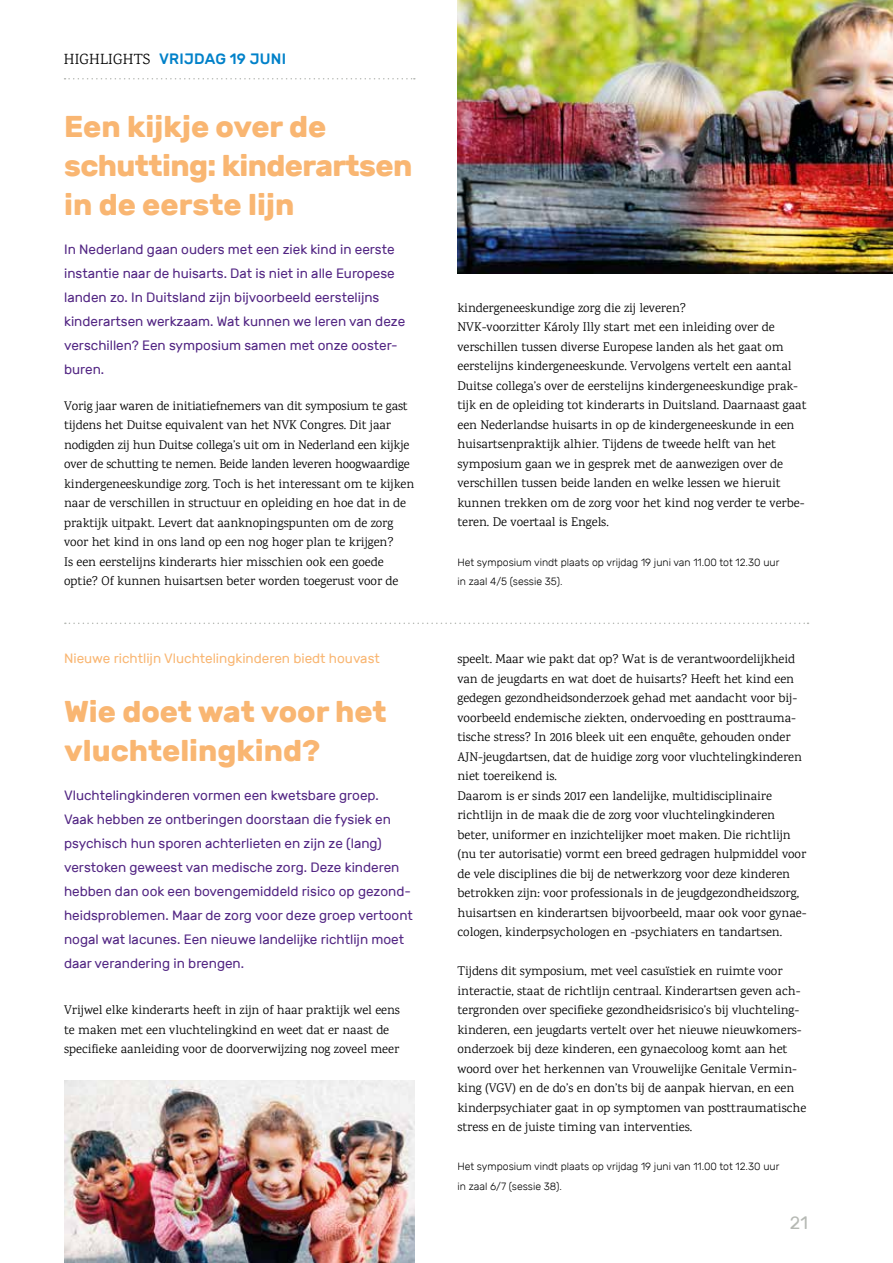
<style>
.page{position:relative;width:893px;height:1263px;background:#fff}
.page>*{position:absolute;margin:0;border:0;box-sizing:border-box;transform-origin:0 0}
.t1{font:700 30px/39px "Rubik";letter-spacing:-.02em;color:#f9b672}
.t2{font:700 30px/39px "Rubik";color:#f9b672}
.t3{font:18px "Rubik";color:#b6b9b4}
.t4{font:500 15px "Rubik";letter-spacing:.015em;color:#0081c9}
.t5{font:13.5px/24px "Rubik";color:#522583}
.t6{font:13.5px "Rubik";color:#f9b672}
.t7{font:12.75px/19.5px "Karma";color:#000}
.t8{font:300 10.5px/19.5px "Rubik";color:#000}
.s1{font-family:"Karma";font-weight:400;color:#000}
</style>
<div class="page">
<svg style="left:65px;top:78px;width:350px;height:2px"></svg>
<svg style="left:65px;top:623px;width:743px;height:1px"></svg>
<img style="left:457px;top:0;width:436px;height:273px">
<img style="left:64px;top:1080px;width:351px;height:183px">
<p class="t4" style="left:64px;top:50px;width:224px"><span class="s1">HIGHLIGHTS</span> VRIJDAG 19 JUNI</p>
<h1 class="t1" style="left:64px;top:107px;width:350px">Een kijkje over de schutting: kinderartsen in de eerste lijn</h1>
<p class="t5" style="left:64px;top:237px;width:343px">In Nederland gaan ouders met een ziek kind in eerste instantie naar de huisarts. Dat is niet in alle Europese landen zo. In Duitsland zijn bijvoorbeeld eerstelijns kinderartsen werkzaam. Wat kunnen we leren van deze verschillen? Een symposium samen met onze ooster&shy;buren.</p>
<p class="t7" style="left:64px;top:395px;width:352px">Vorig jaar waren de initiatiefnemers van dit symposium te gast tijdens het Duitse equivalent van het NVK Congres. Dit jaar nodigden zij hun Duitse collega’s uit om in Nederland een kijkje over de schutting te nemen. Beide landen leveren hoogwaardige kindergeneeskundige zorg. Toch is het interessant om te kijken naar de verschillen in structuur en opleiding en hoe dat in de praktijk uitpakt. Levert dat aanknopingspunten om de zorg voor het kind in ons land op een nog hoger plan te krijgen?<br>Is een eerstelijns kinderarts hier misschien ook een goede optie? Of kunnen huisartsen beter worden toegerust voor de</p>
<p class="t6" style="left:64px;top:651px;width:317px">Nieuwe richtlijn Vluchtelingkinderen biedt houvast</p>
<h1 class="t2" style="left:64px;top:692px;width:324px">Wie doet wat voor het vluchtelingkind?</h1>
<p class="t5" style="left:64px;top:783px;width:350px">Vluchtelingkinderen vormen een kwetsbare groep.<br>Vaak hebben ze ontberingen doorstaan die fysiek en psychisch hun sporen achterlieten en zijn ze (lang) verstoken geweest van medische zorg. Deze kinderen hebben dan ook een bovengemiddeld risico op gezond&shy;heidsproblemen. Maar de zorg voor deze groep vertoont nogal wat lacunes. Een nieuwe landelijke richtlijn moet daar verandering in brengen.</p>
<p class="t7" style="left:64px;top:1000px;width:337px">Vrijwel elke kinderarts heeft in zijn of haar praktijk wel eens te maken met een vluchtelingkind en weet dat er naast de specifieke aanleiding voor de doorverwijzing nog zoveel meer</p>
<p class="t7" style="left:457px;top:298px;width:350px">kindergeneeskundige zorg die zij leveren?<br>NVK-voorzitter Károly Illy start met een inleiding over de verschillen tussen diverse Europese landen als het gaat om eerstelijns kindergeneeskunde. Vervolgens vertelt een aantal Duitse collega’s over de eerstelijns kindergeneeskundige prak&shy;tijk en de opleiding tot kinderarts in Duitsland. Daarnaast gaat een Nederlandse huisarts in op de kindergeneeskunde in een huisartsenpraktijk alhier. Tijdens de tweede helft van het symposium gaan we in gesprek met de aanwezigen over de verschillen tussen beide landen en welke lessen we hieruit kunnen trekken om de zorg voor het kind nog verder te verbe&shy;teren. De voertaal is Engels.</p>
<p class="t8" style="left:457px;top:552px;width:323px">Het symposium vindt plaats op vrijdag 19 juni van 11.00 tot 12.30 uur in zaal 4/5 (sessie 35).</p>
<p class="t7" style="left:457px;top:649px;width:351px">speelt. Maar wie pakt dat op? Wat is de verantwoordelijkheid van de jeugdarts en wat doet de huisarts? Heeft het kind een gedegen gezondheidsonderzoek gehad met aandacht voor bij&shy;voorbeeld endemische ziekten, ondervoeding en posttrauma&shy;tische stress? In 2016 bleek uit een enquête, gehouden onder AJN-jeugdartsen, dat de huidige zorg voor vluchtelingkinderen niet toereikend is.<br>Daarom is er sinds 2017 een landelijke, multidisciplinaire richtlijn in de maak die de zorg voor vluchtelingkinderen beter, uniformer en inzichtelijker moet maken. Die richtlijn (nu ter autorisatie) vormt een breed gedragen hulpmiddel voor de vele disciplines die bij de netwerkzorg voor deze kinderen betrokken zijn: voor professionals in de jeugdgezondheidszorg, huisartsen en kinderartsen bijvoorbeeld, maar ook voor gynae&shy;cologen, kinderpsychologen en -psychiaters en tandartsen.</p>
<p class="t7" style="left:457px;top:961px;width:350px">Tijdens dit symposium, met veel casuïstiek en ruimte voor interactie, staat de richtlijn centraal. Kinderartsen geven ach&shy;tergronden over specifieke gezondheidsrisico’s bij vluchteling&shy;kinderen, een jeugdarts vertelt over het nieuwe nieuwkomers&shy;onderzoek bij deze kinderen, een gynaecoloog komt aan het woord over het herkennen van Vrouwelijke Genitale Vermin&shy;king (VGV) en de do’s en don’ts bij de aanpak hiervan, en een kinderpsychiater gaat in op symptomen van posttraumatische stress en de juiste timing van interventies.</p>
<p class="t8" style="left:457px;top:1157px;width:323px">Het symposium vindt plaats op vrijdag 19 juni van 11.00 tot 12.30 uur in zaal 6/7 (sessie 38).</p>
<h2 class="t3" style="left:790px;top:1212px;width:20px">21</h2>
</div>
